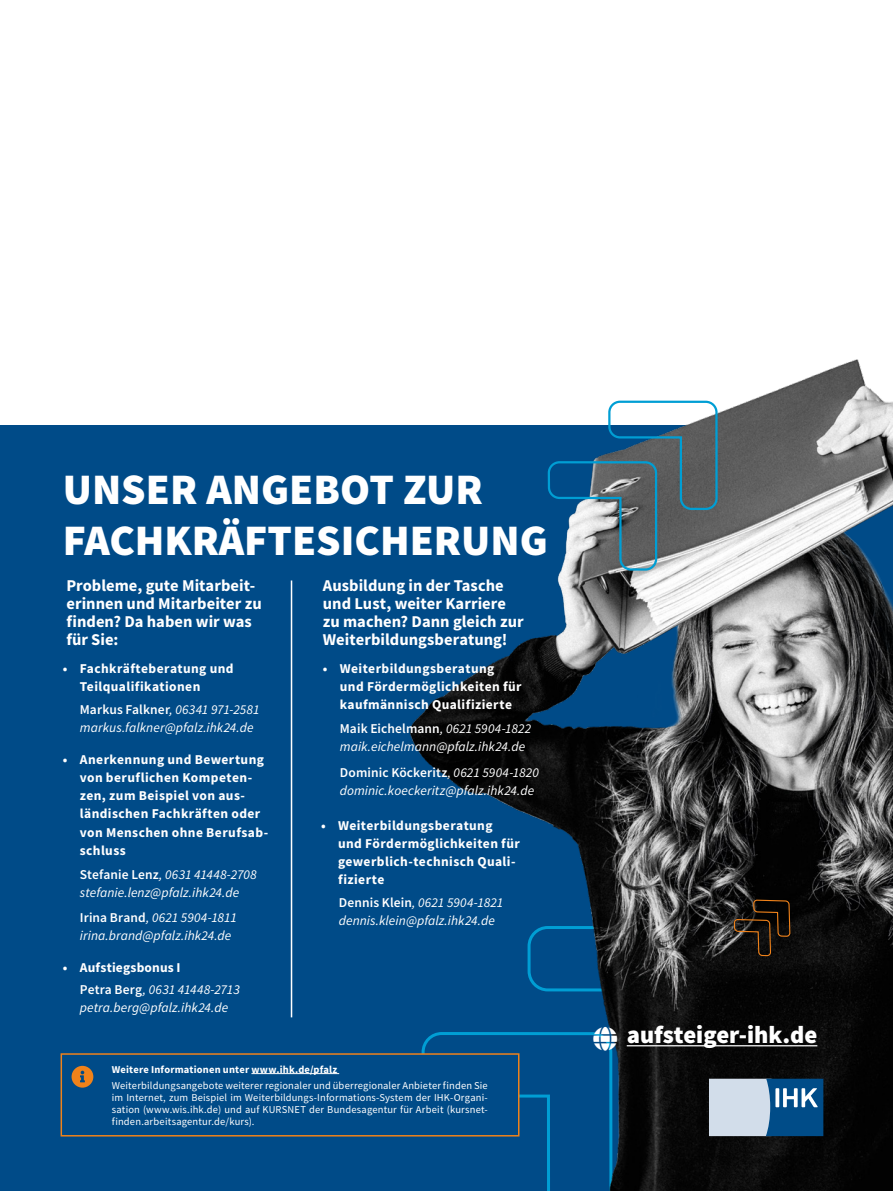
<style>
.page{position:relative;width:893px;height:1191px;background:#fff}
.page>*{position:absolute;margin:0;border:0;box-sizing:border-box;transform-origin:0 0}
.Headline_72_pt{font:900 43.5px "Source Sans Pro";color:#fff}
.t1{font:900 24.6px "Source Sans Pro";color:#fff}
.Paragraph_1___linksbündig{font:700 16.5px/18px "Source Sans Pro";letter-spacing:.005em;color:#fff}
.Paragraph_1___linksbündig-2{font:italic 13.5px/18px "Source Sans Pro";letter-spacing:.005em;color:#fff}
.t2{font:700 13.5px/18px "Source Sans Pro";letter-spacing:.03em;color:#fff}
.Paragraph_1___linksbündig-3{font:10.5px/12px "Source Sans Pro";letter-spacing:.02em;color:#fff;text-align:justify}
.Paragraph_1___linksbündig-4{font:700 10.5px "Source Sans Pro";letter-spacing:.02em;color:#fff}
.s1{font-weight:600;font-style:normal}
</style>
<div class="page">
<div style="left:0;top:425px;width:893px;height:766px;background:#004b88"></div>
<img style="left:386px;top:359px;width:507px;height:832px">
<div style="left:709px;top:1078px;width:62px;height:58px;background:#d2ddea"></div>
<svg style="left:766px;top:1078px;width:57px;height:58px"></svg>
<svg style="left:547px;top:399px;width:172px;height:173px"></svg>
<svg style="left:733px;top:819px;width:58px;height:197px;background:#120f0c"></svg>
<hr style="left:627px;top:1045px;width:190px;height:1px;background:#fff">
<div style="left:61px;top:1053px;width:458px;height:83px;background:#004b88;border:2px solid #f0821a"></div>
<hr style="left:251px;top:1073px;width:88px;height:1px;background:#fff">
<svg style="left:72px;top:1065px;width:21px;height:22px"></svg>
<hr style="left:291px;top:580px;width:1px;height:437px;background:#fff">
<svg style="left:593px;top:1026px;width:24px;height:24px"></svg>
<p class="Headline_72_pt" style="left:63px;top:461px;width:421px">UNSER ANGEBOT ZUR</p>
<p class="Headline_72_pt" style="left:63px;top:512px;width:487px">FACHKRÄFTESICHERUNG</p>
<p class="Paragraph_1___linksbündig" style="left:66px;top:577px;width:197px">Probleme, gute Mitarbeit&shy;erinnen und Mitarbeiter zu finden? Da haben wir was für Sie:</p>
<p class="Paragraph_1___linksbündig" style="left:323px;top:577px;width:202px">Ausbildung in der Tasche und Lust, weiter Karriere zu machen? Dann gleich zur<br>Weiterbildungsberatung!</p>
<p class="t2" style="left:340px;top:659px;width:183px;text-indent:-17px">• Weiterbildungsberatung und Fördermöglichkeiten für kaufmännisch Qualifizierte</p>
<p class="t2" style="left:80px;top:659px;width:155px;text-indent:-17px">• Fachkräfteberatung und<br>Teilqualifikationen</p>
<p class="Paragraph_1___linksbündig-2" style="left:80px;top:700px;width:181px"><span class="s1">Markus Falkner</span>, 06341 971-2581 markus.falkner@pfalz.ihk24.de</p>
<p class="Paragraph_1___linksbündig-2" style="left:340px;top:720px;width:193px"><span class="s1">Maik Eichelmann</span>, 0621 5904-1822 maik.eichelmann@pfalz.ihk24.de</p>
<p class="Paragraph_1___linksbündig-2" style="left:340px;top:763px;width:200px"><span class="s1">Dominic Köckeritz</span>, 0621 5904-1820 dominic.koeckeritz@pfalz.ihk24.de</p>
<p class="t2" style="left:80px;top:751px;width:190px;text-indent:-17px">• Anerkennung und Bewertung von beruflichen Kompeten&shy;zen, zum Beispiel von aus&shy;ländischen Fachkräften oder von Menschen ohne Berufsab&shy;schluss</p>
<p class="Paragraph_1___linksbündig-2" style="left:80px;top:865px;width:178px"><span class="s1">Stefanie Lenz</span>, 0631 41448-2708 stefanie.lenz@pfalz.ihk24.de</p>
<p class="Paragraph_1___linksbündig-2" style="left:80px;top:909px;width:159px"><span class="s1">Irina Brand</span>, 0621 5904-1811 irina.brand@pfalz.ihk24.de</p>
<p class="t2" style="left:338px;top:816px;width:183px;text-indent:-17px">• Weiterbildungsberatung und Fördermöglichkeiten für gewerblich-technisch Quali&shy;fizierte</p>
<p class="Paragraph_1___linksbündig-2" style="left:339px;top:893px;width:166px"><span class="s1">Dennis Klein</span>, 0621 5904-1821 dennis.klein@pfalz.ihk24.de</p>
<p class="t2" style="left:63px;top:958px;width:119px">• Aufstiegsbonus I</p>
<p class="Paragraph_1___linksbündig-2" style="left:80px;top:980px;width:162px"><span class="s1">Petra Berg</span>, 0631 41448-2713 petra.berg@pfalz.ihk24.de</p>
<p class="Paragraph_1___linksbündig-4" style="left:112px;top:1062px;width:227px">Weitere Informationen unter www.ihk.de/pfalz</p>
<p class="Paragraph_1___linksbündig-3" style="left:112px;top:1079px;width:377px">Weiterbildungsangebote weiterer regionaler und überregionaler Anbieter finden Sie im Internet, zum Beispiel im Weiterbildungs-Informations-System der IHK-Organi&shy;sation (www.wis.ihk.de) und auf KURSNET der Bundesagentur für Arbeit (kursnet&shy;finden.arbeitsagentur.de/kurs).</p>
<p class="t1" style="left:627px;top:1019px;width:192px">aufsteiger-ihk.de</p>
</div>
